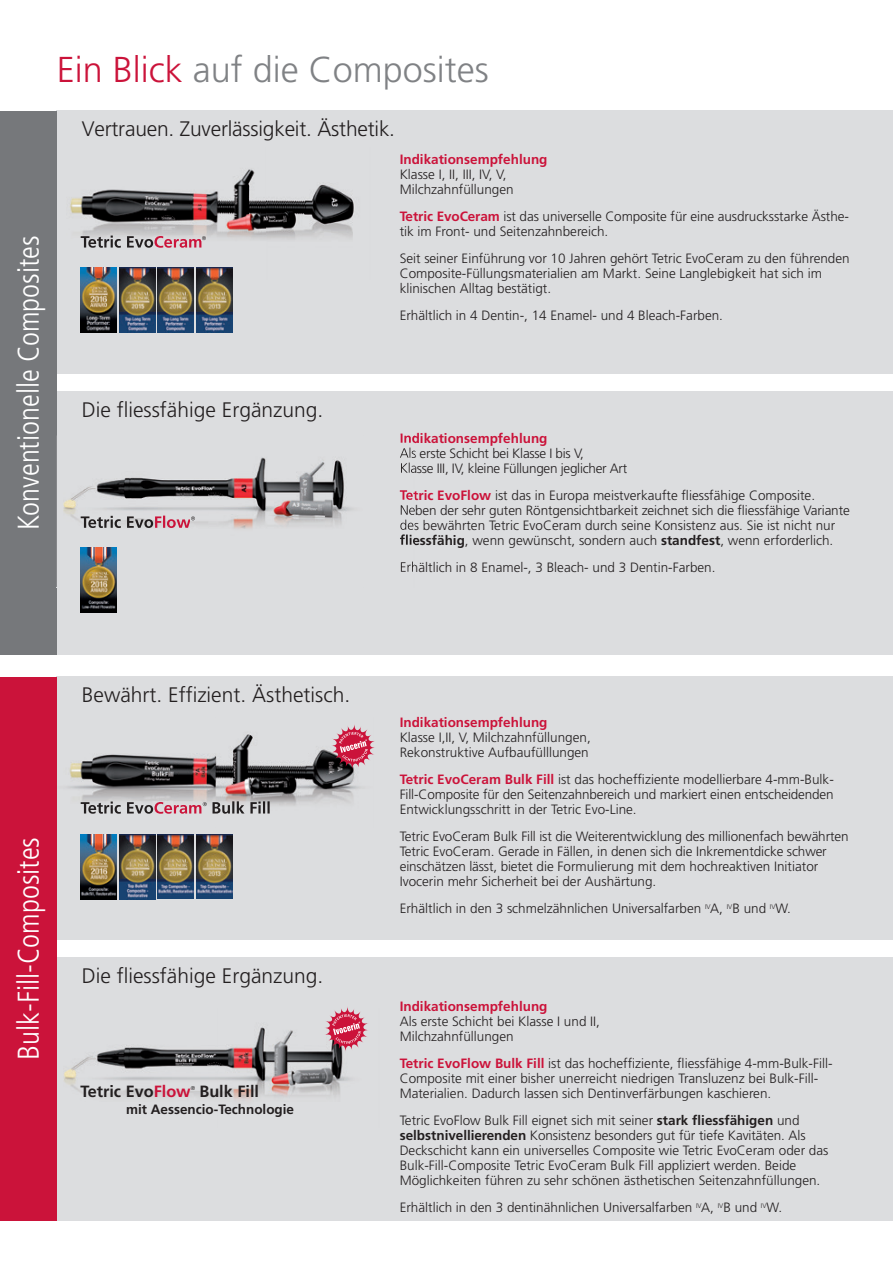
<style>
.page{position:relative;width:893px;height:1263px;background:#fff}
.page>*{position:absolute;margin:0;border:0;box-sizing:border-box;transform-origin:0 0}
.t1{font:300 36px "Frutiger";color:#808285}
.t2{font:300 condensed 30px "Frutiger";color:#fff}
.t3{font:300 21px "Frutiger";color:#231f20}
.t4{font:700 16.2px "Frutiger";color:#231f20}
.t5{font:300 13.5px/15px "Frutiger";color:#231f20}
.t6{font:700 13.5px "Frutiger";color:#cb133a}
.t7{font:300 13.5px/15px "Frutiger";letter-spacing:-.02em;color:#231f20}
.t8{font:700 13.5px "Frutiger";color:#231f20}
.t9{font:300 5.7px "Frutiger";color:#231f20}
.s1{color:#cb133a}
.s2{font-weight:700;color:#cb133a}
.s3{font-weight:700}
</style>
<div class="page">
<div style="left:57px;top:111px;width:836px;height:263px;background:#dcdddf"></div>
<div style="left:57px;top:391px;width:836px;height:263px;background:#dcdddf"></div>
<div style="left:57px;top:676px;width:836px;height:264px;background:#dcdddf"></div>
<div style="left:57px;top:957px;width:836px;height:263px;background:#dcdddf"></div>
<div style="left:0;top:676px;width:57px;height:544px;background:#cb133a"></div>
<img style="left:64px;top:1027px;width:286px;height:72px">
<svg style="left:324px;top:1007px;width:44px;height:45px"></svg>
<div style="left:0;top:111px;width:57px;height:543px;background:#76787b"></div>
<img style="left:68px;top:754px;width:292px;height:60px">
<img style="left:233px;top:734px;width:98px;height:20px">
<img style="left:81px;top:801px;width:120px;height:13px">
<img style="left:154px;top:802px;width:47px;height:12px">
<svg style="left:203px;top:802px;width:4px;height:4px"></svg>
<img style="left:213px;top:801px;width:57px;height:13px">
<svg style="left:331px;top:725px;width:44px;height:45px"></svg>
<svg style="left:414px;top:491px;width:1px;height:54px"></svg>
<img style="left:63px;top:435px;width:350px;height:153px">
<svg style="left:401px;top:435px;width:14px;height:41px"></svg>
<img style="left:400px;top:490px;width:14px;height:10px">
<img style="left:401px;top:504px;width:13px;height:14px">
<img style="left:400px;top:520px;width:14px;height:10px">
<img style="left:400px;top:534px;width:14px;height:14px">
<svg style="left:401px;top:562px;width:14px;height:11px"></svg>
<img style="left:81px;top:516px;width:72px;height:12px">
<img style="left:155px;top:516px;width:36px;height:12px">
<svg style="left:191px;top:516px;width:4px;height:4px"></svg>
<img style="left:70px;top:169px;width:284px;height:111px">
<img style="left:81px;top:236px;width:73px;height:12px">
<img style="left:154px;top:236px;width:47px;height:12px">
<svg style="left:202px;top:236px;width:4px;height:4px"></svg>
<img style="left:81px;top:268px;width:36px;height:64px">
<img style="left:81px;top:548px;width:36px;height:65px">
<img style="left:119px;top:268px;width:36px;height:64px">
<img style="left:158px;top:268px;width:36px;height:64px">
<img style="left:196px;top:268px;width:37px;height:64px">
<img style="left:81px;top:835px;width:36px;height:64px">
<img style="left:119px;top:835px;width:36px;height:64px">
<div style="left:158px;top:835px;width:36px;height:64px;background:#174271"></div>
<img style="left:158px;top:835px;width:36px;height:59px">
<div style="left:196px;top:835px;width:37px;height:64px;background:#174271"></div>
<img style="left:196px;top:835px;width:37px;height:60px">
<h2 class="t2" style="left:11px;top:530px;width:296px;rotate:-90deg">Konventionelle Composites</h2>
<h1 class="t1" style="left:57px;top:49px;width:434px"><span class="s1">Ein Blick</span> auf die Composites</h1>
<h3 class="t3" style="left:82px;top:117px;width:315px">Vertrauen. Zuverlässigkeit. Ästhetik.</h3>
<h3 class="t3" style="left:82px;top:397px;width:243px">Die fliessfähige Ergänzung.</h3>
<p class="t6" style="left:400px;top:151px;width:149px">Indikationsempfehlung</p>
<p class="t5" style="left:400px;top:167px;width:116px">Klasse I, II, III, IV, V,<br>Milchzahnfüllungen</p>
<p class="t5" style="left:400px;top:209px;width:451px"><span class="s2">Tetric EvoCeram</span> ist das universelle Composite für eine ausdrucksstarke Ästhe&shy;tik im Front- und Seitenzahnbereich.</p>
<p class="t5" style="left:400px;top:251px;width:451px">Seit seiner Einführung vor 10 Jahren gehört Tetric EvoCeram zu den führenden<br>Composite-Füllungsmaterialien am Markt. Seine Langlebigkeit hat sich im klinischen Alltag bestätigt.</p>
<p class="t5" style="left:400px;top:308px;width:325px">Erhältlich in 4 Dentin-, 14 Enamel- und 4 Bleach-Farben.</p>
<p class="t6" style="left:400px;top:430px;width:149px">Indikationsempfehlung</p>
<p class="t7" style="left:400px;top:446px;width:229px">Als erste Schicht bei Klasse I bis V,<br>Klasse III, IV, kleine Füllungen jeglicher Art</p>
<p class="t5" style="left:400px;top:488px;width:452px"><span class="s2">Tetric EvoFlow</span> ist das in Europa meistverkaufte fliessfähige Composite.<br>Neben der sehr guten Röntgensichtbarkeit zeichnet sich die fliessfähige Variante des bewährten Tetric EvoCeram durch seine Konsistenz aus. Sie ist nicht nur <span class="s3">fliessfähig</span>, wenn gewünscht, sondern auch <span class="s3">standfest</span>, wenn erforderlich.</p>
<p class="t5" style="left:400px;top:560px;width:317px">Erhältlich in 8 Enamel-, 3 Bleach- und 3 Dentin-Farben.</p>
<h3 class="t3" style="left:82px;top:683px;width:270px">Bewährt. Effizient. Ästhetisch.</h3>
<h2 class="t2" style="left:11px;top:1060px;width:224px;rotate:-90deg">Bulk-Fill-Composites</h2>
<h3 class="t3" style="left:82px;top:963px;width:243px">Die fliessfähige Ergänzung.</h3>
<p class="t4" style="left:81px;top:1082px;width:112px">Tetric Evo<span class="s1">Flow</span></p>
<p class="t9" style="left:191px;top:1084px;width:6px">®</p>
<p class="t4" style="left:199px;top:1082px;width:61px">Bulk Fill</p>
<p class="t8" style="left:126px;top:1101px;width:170px">mit Aessencio-Technologie</p>
<p class="t6" style="left:400px;top:715px;width:149px">Indikationsempfehlung</p>
<p class="t5" style="left:400px;top:730px;width:193px">Klasse I,II, V, Milchzahnfüllungen,<br>Rekonstruktive Aufbaufülllungen</p>
<p class="t5" style="left:400px;top:772px;width:436px;text-align:justify"><span class="s2">Tetric EvoCeram Bulk Fill</span> ist das hocheffiziente modellierbare 4-mm-Bulk-Fill-Composite für den Seitenzahnbereich und markiert einen entscheidenden Entwicklungsschritt in der Tetric Evo-Line.</p>
<p class="t5" style="left:400px;top:829px;width:450px">Tetric EvoCeram Bulk Fill ist die Weiterentwicklung des millionenfach bewährten Tetric EvoCeram. Gerade in Fällen, in denen sich die Inkrementdicke schwer einschätzen lässt, bietet die Formulierung mit dem hochreaktiven Initiator Ivocerin mehr Sicherheit bei der Aushärtung.</p>
<p class="t5" style="left:400px;top:901px;width:393px">Erhältlich in den 3 schmelzähnlichen Universalfarben <sup>IV</sup>A, <sup>IV</sup>B und <sup>IV</sup>W.</p>
<p class="t6" style="left:400px;top:999px;width:149px">Indikationsempfehlung</p>
<p class="t5" style="left:400px;top:1014px;width:202px">Als erste Schicht bei Klasse I und II,<br>Milchzahnfüllungen</p>
<p class="t5" style="left:400px;top:1056px;width:434px"><span class="s2">Tetric EvoFlow Bulk Fill</span> ist das hocheffiziente, fliessfähige 4-mm-Bulk-Fill-<br>Composite mit einer bisher unerreicht niedrigen Transluzenz bei Bulk-Fill-<br>Materialien. Dadurch lassen sich Dentinverfärbungen kaschieren.</p>
<p class="t5" style="left:400px;top:1113px;width:430px">Tetric EvoFlow Bulk Fill eignet sich mit seiner <span class="s3">stark fliessfähigen</span> und <span class="s3">selbstnivellierenden</span> Konsistenz besonders gut für tiefe Kavitäten. Als Deckschicht kann ein universelles Composite wie Tetric EvoCeram oder das Bulk-Fill-Composite Tetric EvoCeram Bulk Fill appliziert werden. Beide Möglichkeiten führen zu sehr schönen ästhetischen Seitenzahnfüllungen.</p>
<p class="t5" style="left:400px;top:1200px;width:384px">Erhältlich in den 3 dentinähnlichen Universalfarben <sup>IV</sup>A, <sup>IV</sup>B und <sup>IV</sup>W.</p>
</div>
